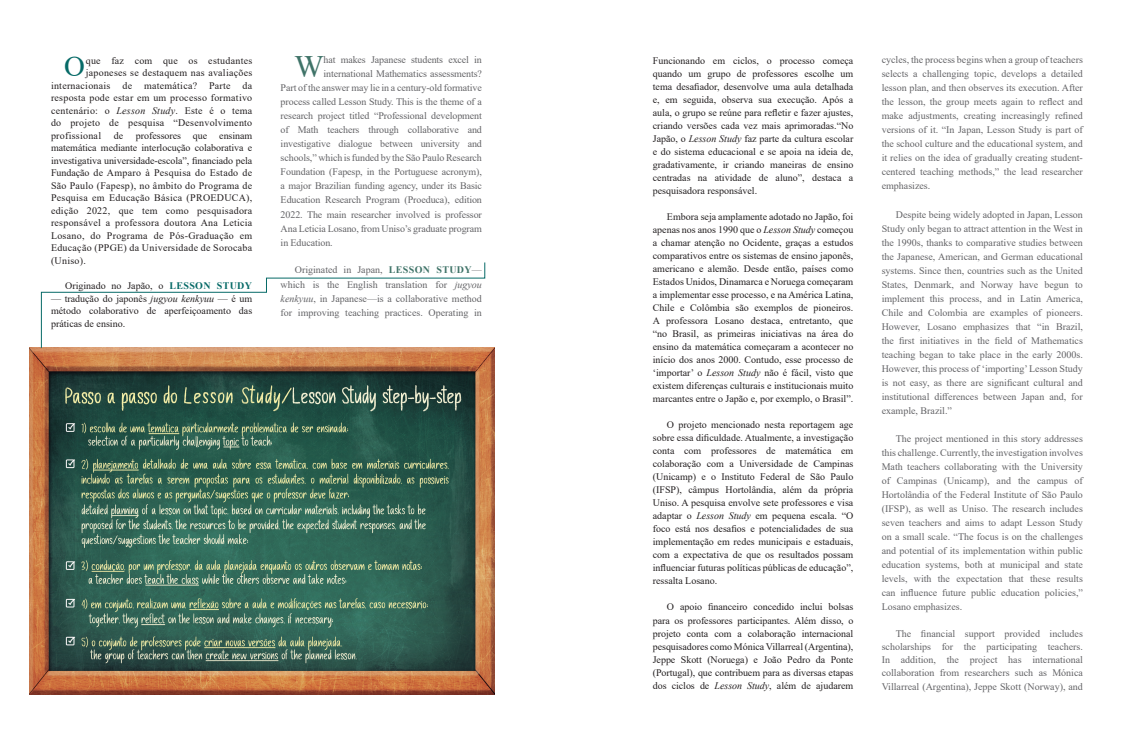
<style>
.page{position:relative;width:1134px;height:752px;background:#fff}
.page>*{position:absolute;margin:0;border:0;box-sizing:border-box;transform-origin:0 0}
.CORPO_PT{font:31.1px "Times New Roman";color:#3f7368}
.CORPO_PT-2{font:28.9px "Times New Roman";color:#066a67}
.CORPO_PT-3{font:10px/14px "Times New Roman";letter-spacing:-.01em;color:#636366;text-align:justify}
.CORPO_PT-4{font:10px/13px "Times New Roman";color:#231f20;text-align:justify}
.CORPO_PT-5{font:10px "Times New Roman";letter-spacing:.025em;color:#231f20}
.s1{font-style:italic}
.s2{font-weight:700;color:#066a67}
.s3{font-weight:700;color:#3f7368}
</style>
<div class="page">
<img style="left:29px;top:348px;width:465px;height:346px">
<svg style="left:40px;top:262px;width:446px;height:87px"></svg>
<p class="CORPO_PT-2" style="left:64px;top:46px;width:22px">O</p>
<p class="CORPO_PT-5" style="left:86px;top:53px;width:168px">que faz com que os estudantes</p>
<p class="CORPO_PT-5" style="left:86px;top:66px;width:168px">japoneses se destaquem nas avaliações</p>
<p class="CORPO_PT-5" style="left:51px;top:78px;width:203px">internacionais de matemática? Parte da</p>
<p class="CORPO_PT-5" style="left:51px;top:91px;width:203px">resposta pode estar em um processo formativo</p>
<p class="CORPO_PT-5" style="left:51px;top:103px;width:203px">centenário: o <span class="s1">Lesson Study</span>. Este é o tema</p>
<p class="CORPO_PT-5" style="left:51px;top:116px;width:203px">do projeto de pesquisa “Desenvolvimento</p>
<p class="CORPO_PT-5" style="left:51px;top:128px;width:52px">profissional</p>
<p class="CORPO_PT-4" style="left:114px;top:128px;width:11px">de</p>
<p class="CORPO_PT-4" style="left:51px;top:129px;width:203px;line-height:12.5px;text-indent:85px">professores que ensinam matemática mediante interlocução colaborativa e investigativa universidade-escola”, financiado pela Fundação de Amparo à Pesquisa do Estado de São Paulo (Fapesp), no âmbito do Programa de Pesquisa em Educação Básica (PROEDUCA), edição 2022, que tem como pesquisadora responsável a professora doutora Ana Leticia Losano, do Programa de Pós-Graduação em Educação (PPGE) da Universidade de Sorocaba (Uniso).</p>
<p class="CORPO_PT-4" style="left:65px;top:279px;width:188px">Originado no Japão, o <span class="s2">LESSON STUDY</span></p>
<p class="CORPO_PT-4" style="left:51px;top:292px;width:203px;line-height:12.5px">— tradução do japonês <span class="s1">jugyou kenkyuu</span> — é um método colaborativo de aperfeiçoamento das práticas de ensino.</p>
<p class="CORPO_PT" style="left:294px;top:45px;width:31px">W</p>
<p class="CORPO_PT-3" style="left:323px;top:53px;width:160px">hat makes Japanese students excel in</p>
<p class="CORPO_PT-3" style="left:323px;top:67px;width:160px">international Mathematics assessments?</p>
<p class="CORPO_PT-3" style="left:281px;top:81px;width:203px">Part of the answer may lie in a century-old formative</p>
<p class="CORPO_PT-3" style="left:281px;top:95px;width:203px">process called Lesson Study. This is the theme of a</p>
<p class="CORPO_PT-3" style="left:281px;top:109px;width:203px">research project titled “Professional development</p>
<p class="CORPO_PT-3" style="left:281px;top:123px;width:203px">of Math teachers through collaborative and</p>
<p class="CORPO_PT-3" style="left:281px;top:137px;width:203px">investigative dialogue between university and</p>
<p class="CORPO_PT-3" style="left:281px;top:151px;width:203px">schools,” which is funded by the São Paulo Research</p>
<p class="CORPO_PT-3" style="left:281px;top:165px;width:203px">Foundation (Fapesp, in the Portuguese acronym),</p>
<p class="CORPO_PT-3" style="left:281px;top:179px;width:203px">a major Brazilian funding agency, under its Basic</p>
<p class="CORPO_PT-3" style="left:281px;top:193px;width:203px">Education Research Program (Proeduca), edition</p>
<p class="CORPO_PT-3" style="left:281px;top:207px;width:203px">2022. The main researcher involved is professor</p>
<p class="CORPO_PT-3" style="left:281px;top:221px;width:203px">Ana Leticia Losano, from Uniso’s graduate program</p>
<p class="CORPO_PT-3" style="left:281px;top:235px;width:54px">in Education.</p>
<p class="CORPO_PT-3" style="left:281px;top:263px;width:203px;text-indent:14px">Originated in Japan, <span class="s3">LESSON STUDY</span>— which is the English translation for <span class="s1">jugyou kenkyuu</span>, in Japanese—is a collaborative method for improving teaching practices. Operating in</p>
<p class="CORPO_PT-4" style="left:653px;top:53px;width:202px">Funcionando em ciclos, o processo começa quando um grupo de professores escolhe um tema desafiador, desenvolve uma aula detalhada e, em seguida, observa sua execução. Após a aula, o grupo se reúne para refletir e fazer ajustes, criando versões cada vez mais aprimoradas.“No Japão, o <span class="s1">Lesson Study</span> faz parte da cultura escolar e do sistema educacional e se apoia na ideia de, gradativamente, ir criando maneiras de ensino centradas na atividade de aluno”, destaca a pesquisadora responsável.</p>
<p class="CORPO_PT-4" style="left:653px;top:209px;width:202px;text-indent:14px">Embora seja amplamente adotado no Japão, foi apenas nos anos 1990 que o <span class="s1">Lesson Study</span> começou a chamar atenção no Ocidente, graças a estudos comparativos entre os sistemas de ensino japonês, americano e alemão. Desde então, países como Estados Unidos, Dinamarca e Noruega começaram a implementar esse processo, e na América Latina, Chile e Colômbia são exemplos de pioneiros.<br>A professora Losano destaca, entretanto, que “no Brasil, as primeiras iniciativas na área do ensino da matemática começaram a acontecer no início dos anos 2000. Contudo, esse processo de ‘importar’ o <span class="s1">Lesson Study</span> não é fácil, visto que existem diferenças culturais e institucionais muito marcantes entre o Japão e, por exemplo, o Brasil”.</p>
<p class="CORPO_PT-4" style="left:653px;top:417px;width:202px;text-indent:14px">O projeto mencionado nesta reportagem age sobre essa dificuldade. Atualmente, a investigação conta com professores de matemática em colaboração com a Universidade de Campinas (Unicamp) e o Instituto Federal de São Paulo (IFSP), câmpus Hortolândia, além da própria Uniso. A pesquisa envolve sete professores e visa adaptar o <span class="s1">Lesson Study</span> em pequena escala. “O foco está nos desafios e potencialidades de sua implementação em redes municipais e estaduais, com a expectativa de que os resultados possam influenciar futuras políticas públicas de educação”, ressalta Losano.</p>
<p class="CORPO_PT-4" style="left:653px;top:600px;width:202px;text-indent:14px">O apoio financeiro concedido inclui bolsas para os professores participantes. Além disso, o projeto conta com a colaboração internacional pesquisadores como Mónica Villarreal (Argentina), Jeppe Skott (Noruega) e João Pedro da Ponte (Portugal), que contribuem para as diversas etapas dos ciclos de <span class="s1">Lesson Study</span>, além de ajudarem</p>
<p class="CORPO_PT-3" style="left:882px;top:53px;width:203px">cycles, the process begins when a group of teachers selects a challenging topic, develops a detailed lesson plan, and then observes its execution. After the lesson, the group meets again to reflect and make adjustments, creating increasingly refined versions of it. “In Japan, Lesson Study is part of the school culture and the educational system, and it relies on the idea of gradually creating student&shy;centered teaching methods,” the lead researcher emphasizes.</p>
<p class="CORPO_PT-3" style="left:882px;top:207px;width:203px;text-indent:14px">Despite being widely adopted in Japan, Lesson Study only began to attract attention in the West in the 1990s, thanks to comparative studies between the Japanese, American, and German educational systems. Since then, countries such as the United States, Denmark, and Norway have begun to implement this process, and in Latin America, Chile and Colombia are examples of pioneers.<br>However, Losano emphasizes that “in Brazil, the first initiatives in the field of Mathematics teaching began to take place in the early 2000s.<br>However, this process of ‘importing’ Lesson Study is not easy, as there are significant cultural and institutional differences between Japan and, for example, Brazil.”</p>
<p class="CORPO_PT-3" style="left:882px;top:431px;width:203px;text-indent:14px">The project mentioned in this story addresses this challenge. Currently, the investigation involves Math teachers collaborating with the University of Campinas (Unicamp), and the campus of Hortolândia of the Federal Institute of São Paulo (IFSP), as well as Uniso. The research includes seven teachers and aims to adapt Lesson Study on a small scale. “The focus is on the challenges and potential of its implementation within public education systems, both at municipal and state levels, with the expectation that these results can influence future public education policies,” Losano emphasizes.</p>
<p class="CORPO_PT-3" style="left:882px;top:626px;width:203px;line-height:13.1px;text-indent:14px">The financial support provided includes scholarships for the participating teachers.<br>In addition, the project has international collaboration from researchers such as Mónica Villarreal (Argentina), Jeppe Skott (Norway), and</p>
</div>
